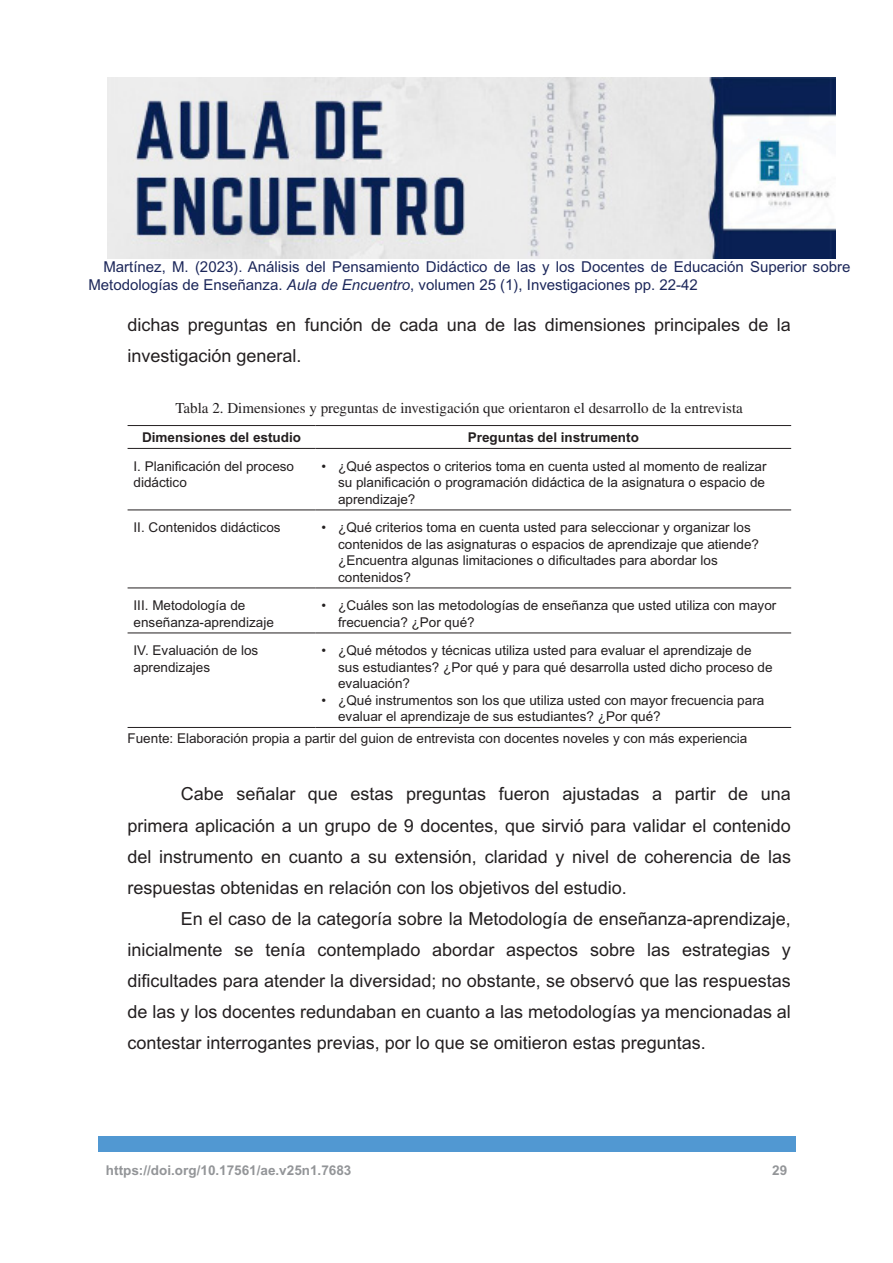
<style>
.page{position:relative;width:893px;height:1263px;background:#fff}
.page>*{position:absolute;margin:0;border:0;box-sizing:border-box;transform-origin:0 0}
.TX{font:18px/31.2px "Arial MT Std";color:#231f20;text-align:justify}
.t1{font:15px/18px "Arial MT Std";color:#1c275a}
.Table_Caption{font:15px "Times LT Std";color:#231f20}
.Table_Source{font:13.5px/16.5px "Arial MT Std";color:#231f20}
.TB{font:13.5px/16.5px "Arial MT Std";color:#231f20}
.TCH{font:700 13.5px "Arial MT Std";color:#231f20}
.t2{font:700 13.5px "Arial MT Std";color:#939598}
.s1{font-style:italic}
</style>
<div class="page">
<img style="left:108px;top:77px;width:727px;height:182px">
<div style="left:98px;top:1136px;width:697px;height:16px;background:#5198d2"></div>
<hr style="left:128px;top:509px;width:188px;height:1px;background:#231f20">
<hr style="left:316px;top:509px;width:475px;height:1px;background:#231f20">
<hr style="left:128px;top:587px;width:188px;height:1px;background:#231f20">
<hr style="left:316px;top:587px;width:475px;height:1px;background:#231f20">
<hr style="left:128px;top:632px;width:188px;height:1px;background:#231f20">
<hr style="left:316px;top:632px;width:475px;height:1px;background:#231f20">
<hr style="left:128px;top:727px;width:188px;height:1px;background:#231f20">
<hr style="left:316px;top:727px;width:475px;height:1px;background:#231f20">
<hr style="left:128px;top:425px;width:188px;height:1px;background:#231f20">
<hr style="left:316px;top:425px;width:475px;height:1px;background:#231f20">
<hr style="left:128px;top:448px;width:188px;height:1px;background:#231f20">
<hr style="left:316px;top:448px;width:475px;height:1px;background:#231f20">
<p class="t1" style="left:88px;top:258px;width:764px;text-indent:15px">Martínez, M. (2023). Análisis del Pensamiento Didáctico de las y los Docentes de Educación Superior sobre<br>Metodologías de Enseñanza. <span class="s1">Aula de Encuentro</span>, volumen 25 (1), Investigaciones pp. 22-42</p>
<p class="TX" style="left:128px;top:309px;width:665px">dichas preguntas en función de cada una de las dimensiones principales de la investigación general.</p>
<p class="Table_Caption" style="left:176px;top:400px;width:569px">Tabla 2. Dimensiones y preguntas de investigación que orientaron el desarrollo de la entrevista</p>
<p class="TCH" style="left:142px;top:430px;width:161px">Dimensiones del estudio</p>
<p class="TCH" style="left:468px;top:430px;width:173px">Preguntas del instrumento</p>
<p class="TB" style="left:134px;top:458px;width:162px">I. Planificación del proceso didáctico</p>
<p class="Table_Source" style="left:338px;top:458px;width:430px;text-align:justify;text-indent:-16px">• ¿Qué aspectos o criterios toma en cuenta usted al momento de realizar su planificación o programación didáctica de la asignatura o espacio de aprendizaje?</p>
<p class="TB" style="left:134px;top:519px;width:149px">II. Contenidos didácticos</p>
<p class="Table_Source" style="left:338px;top:519px;width:422px;text-indent:-16px">• ¿Qué criterios toma en cuenta usted para seleccionar y organizar los contenidos de las asignaturas o espacios de aprendizaje que atiende? ¿Encuentra algunas limitaciones o dificultades para abordar los contenidos?</p>
<p class="TB" style="left:134px;top:597px;width:142px">III. Metodología de enseñanza-aprendizaje</p>
<p class="Table_Source" style="left:338px;top:597px;width:440px;text-indent:-16px">• ¿Cuáles son las metodologías de enseñanza que usted utiliza con mayor frecuencia? ¿Por qué?</p>
<p class="TB" style="left:134px;top:642px;width:126px">IV. Evaluación de los aprendizajes</p>
<p class="Table_Source" style="left:338px;top:642px;width:436px;text-indent:-16px">• ¿Qué métodos y técnicas utiliza usted para evaluar el aprendizaje de sus estudiantes? ¿Por qué y para qué desarrolla usted dicho proceso de evaluación?</p>
<p class="Table_Source" style="left:338px;top:692px;width:428px;text-indent:-16px">• ¿Qué instrumentos son los que utiliza usted con mayor frecuencia para evaluar el aprendizaje de sus estudiantes? ¿Por qué?</p>
<p class="Table_Source" style="left:128px;top:730px;width:621px">Fuente: Elaboración propia a partir del guion de entrevista con docentes noveles y con más experiencia</p>
<p class="TX" style="left:128px;top:778px;width:665px;text-indent:53px">Cabe señalar que estas preguntas fueron ajustadas a partir de una primera aplicación a un grupo de 9 docentes, que sirvió para validar el contenido del instrumento en cuanto a su extensión, claridad y nivel de coherencia de las respuestas obtenidas en relación con los objetivos del estudio.</p>
<p class="TX" style="left:128px;top:903px;width:665px;text-indent:53px">En el caso de la categoría sobre la Metodología de enseñanza-aprendizaje, inicialmente se tenía contemplado abordar aspectos sobre las estrategias y dificultades para atender la diversidad; no obstante, se observó que las respuestas de las y los docentes redundaban en cuanto a las metodologías ya mencionadas al contestar interrogantes previas, por lo que se omitieron estas preguntas.</p>
<p class="t2" style="left:106px;top:1162px;width:247px">https://doi.org/10.17561/ae.v25n1.7683</p>
<p class="t2" style="left:772px;top:1162px;width:17px">29</p>
</div>
